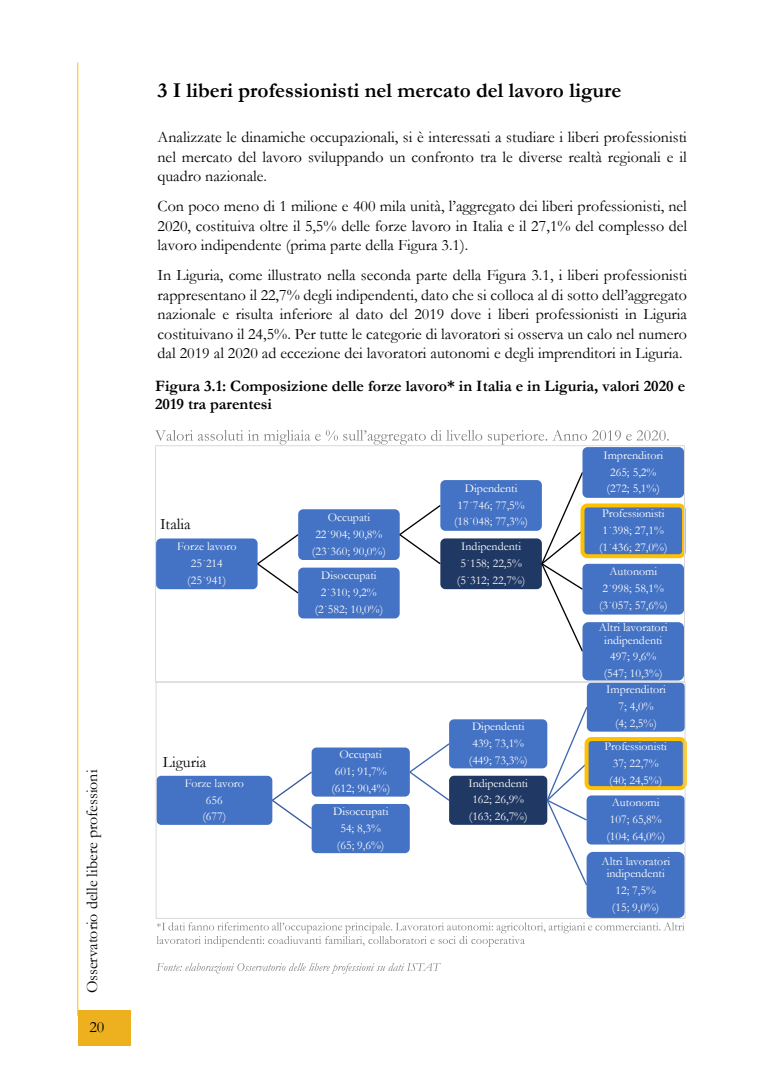
<style>
.page{position:relative;width:780px;height:1088px;background:#fff}
.page>*{position:absolute;margin:0;border:0;box-sizing:border-box;transform-origin:0 0}
.t1{font:700 21.25px "Garamond";color:#000}
.t2{font:16px/19.5px "Garamond";color:#000;text-align:justify}
.t3{font:700 16px/18.1px "Garamond";color:#000}
.t4{font:12px/16.9px "Garamond";color:#fff;text-align:center}
</style>
<div class="page">
<div style="left:78px;top:1011px;width:53px;height:35px;background:#edb01f"></div>
<hr style="left:77px;top:62px;width:1px;height:954px;background:#ffc000">
<div style="left:156px;top:538px;width:101px;height:51px;background:#4472c4;border-radius:5px"></div>
<div style="left:298px;top:509px;width:102px;height:51px;background:#4472c4;border-radius:5px"></div>
<div style="left:440px;top:480px;width:102px;height:51px;background:#4472c4;border-radius:5px"></div>
<svg style="left:398px;top:504px;width:44px;height:61px"></svg>
<div style="left:440px;top:538px;width:102px;height:51px;background:#203864;border-radius:5px"></div>
<div style="left:582px;top:447px;width:102px;height:51px;background:#4472c4;border-radius:5px"></div>
<div style="left:580px;top:503px;width:106px;height:55px;background:#4472c4;border:4px solid #ffc000;border-radius:5px"></div>
<div style="left:582px;top:564px;width:102px;height:50px;background:#4472c4;border-radius:5px"></div>
<svg style="left:540px;top:471px;width:44px;height:181px"></svg>
<div style="left:582px;top:622px;width:102px;height:58px;background:#4472c4;border-radius:6px"></div>
<svg style="left:256px;top:533px;width:44px;height:61px"></svg>
<div style="left:298px;top:568px;width:101px;height:50px;background:#4472c4;border-radius:5px"></div>
<svg style="left:156px;top:922px;width:528px;height:25px"></svg>
<svg style="left:156px;top:963px;width:284px;height:11px"></svg>
<img style="left:155px;top:439px;width:530px;height:10px">
<svg style="left:155px;top:430px;width:513px;height:15px"></svg>
<img style="left:155px;top:515px;width:79px;height:37px">
<div style="left:156px;top:776px;width:116px;height:49px;background:#4472c4;border-radius:5px"></div>
<div style="left:311px;top:747px;width:99px;height:49px;background:#4472c4;border-radius:5px"></div>
<div style="left:449px;top:719px;width:98px;height:49px;background:#4472c4;border-radius:5px"></div>
<svg style="left:408px;top:742px;width:43px;height:59px"></svg>
<div style="left:449px;top:776px;width:98px;height:49px;background:#203864;border-radius:5px"></div>
<div style="left:587px;top:682px;width:98px;height:50px;background:#4472c4;border-radius:5px"></div>
<div style="left:584px;top:737px;width:102px;height:53px;background:#4472c4;border:4px solid #ffc000;border-radius:5px"></div>
<div style="left:586px;top:795px;width:98px;height:49px;background:#4472c4;border-radius:5px"></div>
<svg style="left:545px;top:705px;width:43px;height:180px"></svg>
<div style="left:586px;top:852px;width:98px;height:66px;background:#4472c4;border-radius:7px"></div>
<svg style="left:270px;top:770px;width:43px;height:59px"></svg>
<div style="left:311px;top:804px;width:99px;height:49px;background:#4472c4;border-radius:5px"></div>
<div style="left:156px;top:682px;width:529px;height:237px;border:1px solid #d9d9d9"></div>
<img style="left:155px;top:753px;width:103px;height:37px">
<p class="t2" style="left:82px;top:993px;width:225px;rotate:-90deg">Osservatorio delle libere professioni</p>
<p class="t2" style="left:89px;top:1016px;width:17px">20</p>
<h1 class="t1" style="left:157px;top:76px;width:465px">3 I liberi professionisti nel mercato del lavoro ligure</h1>
<p class="t2" style="left:157px;top:127px;width:531px">Analizzate le dinamiche occupazionali, si è interessati a studiare i liberi professionisti nel mercato del lavoro sviluppando un confronto tra le diverse realtà regionali e il quadro nazionale.</p>
<p class="t2" style="left:157px;top:196px;width:531px">Con poco meno di 1 milione e 400 mila unità, l’aggregato dei liberi professionisti, nel 2020, costituiva oltre il 5,5% delle forze lavoro in Italia e il 27,1% del complesso del lavoro indipendente (prima parte della Figura 3.1).</p>
<p class="t2" style="left:157px;top:265px;width:531px">In Liguria, come illustrato nella seconda parte della Figura 3.1, i liberi professionisti rappresentano il 22,7% degli indipendenti, dato che si colloca al di sotto dell’aggregato nazionale e risulta inferiore al dato del 2019 dove i liberi professionisti in Liguria costituivano il 24,5%. Per tutte le categorie di lavoratori si osserva un calo nel numero dal 2019 al 2020 ad eccezione dei lavoratori autonomi e degli imprenditori in Liguria.</p>
<p class="t3" style="left:155px;top:377px;width:531px">Figura 3.1: Composizione delle forze lavoro* in Italia e in Liguria, valori 2020 e<br>2019 tra parentesi</p>
<p class="t2" style="left:160px;top:514px;width:32px">Italia</p>
<p class="t4" style="left:177px;top:537px;width:61px">Forze lavoro<br>25˙214 (25˙941)</p>
<p class="t2" style="left:163px;top:752px;width:45px">Liguria</p>
<p class="t4" style="left:185px;top:774px;width:61px">Forze lavoro<br>656<br>(677)</p>
<p class="t4" style="left:312px;top:508px;width:76px">Occupati<br>22˙904; 90,8% (23˙360; 90,0%)</p>
<p class="t4" style="left:315px;top:567px;width:70px">Disoccupati<br>2˙310; 9,2% (2˙582; 10,0%)</p>
<p class="t4" style="left:331px;top:746px;width:60px">Occupati<br>601; 91,7% (612; 90,4%)</p>
<p class="t4" style="left:333px;top:802px;width:57px">Disoccupati<br>54; 8,3% (65; 9,6%)</p>
<p class="t4" style="left:454px;top:479px;width:76px">Dipendenti<br>17˙746; 77,5% (18˙048; 77,3%)</p>
<p class="t4" style="left:457px;top:537px;width:70px">Indipendenti<br>5˙158; 22,5% (5˙312; 22,7%)</p>
<p class="t4" style="left:469px;top:717px;width:60px;text-align:left">Dipendenti<br>439; 73,1% (449; 73,3%)</p>
<p class="t4" style="left:468px;top:774px;width:61px;text-align:left">Indipendenti<br>162; 26,9% (163; 26,7%)</p>
<p class="t4" style="left:603px;top:446px;width:61px;text-align:left">Imprenditori<br>265; 5,2% (272; 5,1%)</p>
<p class="t4" style="left:599px;top:504px;width:70px;text-align:left">Professionisti<br>1˙398; 27,1% (1˙436; 27,0%)</p>
<p class="t4" style="left:599px;top:563px;width:70px">Autonomi<br>2˙998; 58,1% (3˙057; 57,6%)</p>
<p class="t4" style="left:599px;top:621px;width:70px;line-height:12.1px">Altri lavoratori indipendenti</p>
<p class="t4" style="left:603px;top:648px;width:60px">497; 9,6% (547; 10,3%)</p>
<p class="t4" style="left:606px;top:681px;width:61px">Imprenditori<br>7; 4,0%<br>(4; 2,5%)</p>
<p class="t4" style="left:604px;top:737px;width:64px">Professionisti<br>37; 22,7% (40; 24,5%)</p>
<p class="t4" style="left:606px;top:794px;width:60px">Autonomi<br>107; 65,8% (104; 64,0%)</p>
<p class="t4" style="left:601px;top:855px;width:70px;line-height:12.2px">Altri lavoratori indipendenti</p>
<p class="t4" style="left:612px;top:881px;width:49px;text-align:left">12; 7,5% (15; 9,0%)</p>
</div>
